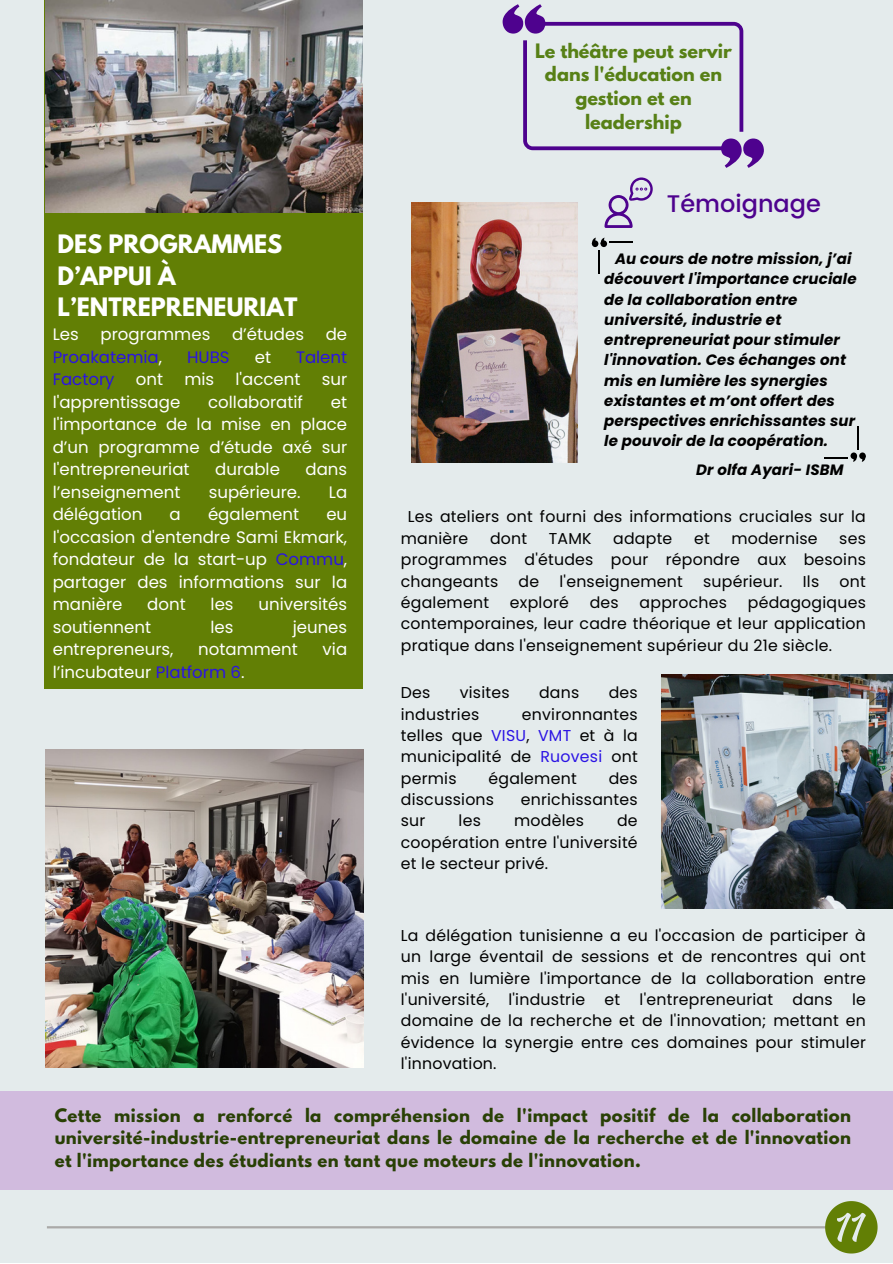
<style>
.page{position:relative;width:893px;height:1264px;background:#fff}
.page>*{position:absolute;margin:0;border:0;box-sizing:border-box;transform-origin:0 0}
.t1{font:500 24px "Poppins";color:#4e028e}
.t2{font:700 22.5px/31.5px "League Spartan";color:#fff}
.t3{font:700 17.55px/23.5px "League Spartan";color:#578016;text-align:center}
.t4{font:16.65px/22.5px "Poppins";color:#fff;text-align:justify}
.t5{font:16.65px "Poppins";color:#2a13e4}
.t6{font:700 16.5px/22.5px "League Spartan";letter-spacing:.02em;color:#294005;text-align:justify}
.t7{font:15.75px/21.3px "Poppins";letter-spacing:.015em;color:#000;text-align:justify}
.t8{font:italic 700 15px/20.2px "Poppins";letter-spacing:.01em;color:#000}
.s1{color:#fff}
.s2{color:#2a13e4}
</style>
<div class="page">
<div style="left:0;top:0;width:892px;height:1262px;background:#e4ebec"></div>
<div style="left:44px;top:0;width:318px;height:688px;background:#627f05"></div>
<img style="left:46px;top:749px;width:318px;height:318px">
<div style="left:0;top:1091px;width:892px;height:98px;background:#d1bbde"></div>
<img style="left:46px;top:0;width:317px;height:212px">
<svg style="left:502px;top:4px;width:261px;height:164px"></svg>
<img style="left:661px;top:675px;width:231px;height:233px">
<hr style="left:47px;top:1226px;width:782px;height:2px;background:#aaa9a8">
<img style="left:412px;top:202px;width:165px;height:260px">
<svg style="left:825px;top:1201px;width:52px;height:52px"></svg>
<svg style="left:604px;top:177px;width:48px;height:51px"></svg>
<div style="left:600px;top:240px;width:7px;height:7px;background:#000;border-radius:50%"></div>
<div style="left:592px;top:240px;width:6px;height:7px;background:#000;border-radius:50%"></div>
<svg style="left:599px;top:250px;width:1px;height:23px"></svg>
<svg style="left:591px;top:238px;width:42px;height:6px"></svg>
<svg style="left:824px;top:426px;width:42px;height:36px"></svg>
<p class="t3" style="left:535px;top:41px;width:198px">Le théâtre peut servir dans l'éducation en gestion et en leadership</p>
<p class="t2" style="left:57px;top:231px;width:241px">DES PROGRAMMES<br>D’APPUI À<br>L’ENTREPRENEURIAT</p>
<p class="t4" style="left:53px;top:323px;width:28px">Les</p>
<p class="t4" style="left:101px;top:323px;width:111px">programmes</p>
<p class="t4" style="left:232px;top:323px;width:73px">d’études</p>
<p class="t4" style="left:326px;top:323px;width:23px">de</p>
<p class="t5" style="left:53px;top:345px;width:111px">Proakatemia<span class="s1">,</span></p>
<p class="t5" style="left:187px;top:345px;width:44px">HUBS</p>
<p class="t4" style="left:255px;top:345px;width:18px">et</p>
<p class="t5" style="left:296px;top:345px;width:53px">Talent</p>
<p class="t5" style="left:53px;top:368px;width:63px">Factory</p>
<p class="t4" style="left:136px;top:368px;width:29px">ont</p>
<p class="t4" style="left:184px;top:368px;width:31px">mis</p>
<p class="t4" style="left:235px;top:368px;width:66px">l'accent</p>
<p class="t4" style="left:322px;top:368px;width:27px">sur</p>
<p class="t4" style="left:53px;top:390px;width:129px">l'apprentissage</p>
<p class="t4" style="left:208px;top:390px;width:96px">collaboratif</p>
<p class="t4" style="left:53px;top:390px;width:296px;text-indent:278px">et l'importance de la mise en place d’un programme d’étude axé sur l'entrepreneuriat</p>
<p class="t4" style="left:215px;top:458px;width:66px">durable</p>
<p class="t4" style="left:305px;top:458px;width:43px">dans</p>
<p class="t4" style="left:53px;top:480px;width:129px">l’enseignement</p>
<p class="t4" style="left:209px;top:480px;width:93px">supérieure.</p>
<p class="t4" style="left:329px;top:480px;width:20px">La</p>
<p class="t4" style="left:53px;top:503px;width:91px">délégation</p>
<p class="t4" style="left:169px;top:503px;width:13px">a</p>
<p class="t4" style="left:208px;top:503px;width:93px">également</p>
<p class="t4" style="left:53px;top:503px;width:296px;text-indent:273px">eu l'occasion d'entendre Sami Ekmark, fondateur de la start-up <span class="s2">Commu</span>, partager des informations sur la manière</p>
<p class="t4" style="left:147px;top:593px;width:40px">dont</p>
<p class="t4" style="left:210px;top:593px;width:25px">les</p>
<p class="t4" style="left:258px;top:593px;width:90px">universités</p>
<p class="t4" style="left:53px;top:615px;width:100px">soutiennent</p>
<p class="t4" style="left:210px;top:615px;width:25px">les</p>
<p class="t4" style="left:293px;top:615px;width:56px">jeunes</p>
<p class="t4" style="left:53px;top:638px;width:122px">entrepreneurs,</p>
<p class="t4" style="left:198px;top:638px;width:101px">notamment</p>
<p class="t4" style="left:322px;top:638px;width:26px">via</p>
<p class="t4" style="left:53px;top:660px;width:193px">l’incubateur <span class="s2">Platform 6</span>.</p>
<p class="t1" style="left:666px;top:190px;width:155px">Témoignage</p>
<p class="t8" style="left:604px;top:249px;width:254px;text-indent:11px">Au cours de notre mission, j’ai découvert l'importance cruciale de la collaboration entre université, industrie et entrepreneuriat pour stimuler l'innovation. Ces échanges ont mis en lumière les synergies existantes et m’ont offert des perspectives enrichissantes sur le pouvoir de la coopération.</p>
<p class="t8" style="left:696px;top:459px;width:149px">Dr olfa Ayari- ISBM</p>
<p class="t7" style="left:401px;top:506px;width:466px;text-indent:7px">Les ateliers ont fourni des informations cruciales sur la manière</p>
<p class="t7" style="left:490px;top:527px;width:39px">dont</p>
<p class="t7" style="left:548px;top:527px;width:44px">TAMK</p>
<p class="t7" style="left:613px;top:527px;width:61px">adapte</p>
<p class="t7" style="left:694px;top:527px;width:17px">et</p>
<p class="t7" style="left:731px;top:527px;width:88px">modernise</p>
<p class="t7" style="left:401px;top:527px;width:466px;text-indent:438px">ses programmes d'études pour répondre aux besoins changeants</p>
<p class="t7" style="left:518px;top:570px;width:22px">de</p>
<p class="t7" style="left:559px;top:570px;width:125px">l'enseignement</p>
<p class="t7" style="left:703px;top:570px;width:81px">supérieur.</p>
<p class="t7" style="left:802px;top:570px;width:18px">Ils</p>
<p class="t7" style="left:839px;top:570px;width:28px">ont</p>
<p class="t7" style="left:401px;top:591px;width:90px">également</p>
<p class="t7" style="left:510px;top:591px;width:60px">exploré</p>
<p class="t7" style="left:589px;top:591px;width:31px">des</p>
<p class="t7" style="left:639px;top:591px;width:89px">approches</p>
<p class="t7" style="left:401px;top:591px;width:466px;text-indent:347px">pédagogiques contemporaines, leur cadre théorique et leur application pratique dans l'enseignement supérieur du 21e siècle.</p>
<p class="t7" style="left:401px;top:682px;width:31px">Des</p>
<p class="t7" style="left:459px;top:682px;width:51px">visites</p>
<p class="t7" style="left:539px;top:682px;width:42px">dans</p>
<p class="t7" style="left:608px;top:682px;width:31px">des</p>
<p class="t7" style="left:401px;top:703px;width:80px">industries</p>
<p class="t7" style="left:401px;top:703px;width:238px;text-indent:121px">environnantes telles que <span class="s2">VISU</span>, <span class="s2">VMT</span> et à la municipalité de <span class="s2">Ruovesi</span> ont permis</p>
<p class="t7" style="left:488px;top:767px;width:90px">également</p>
<p class="t7" style="left:608px;top:767px;width:31px">des</p>
<p class="t7" style="left:401px;top:789px;width:95px">discussions</p>
<p class="t7" style="left:520px;top:789px;width:118px">enrichissantes</p>
<p class="t7" style="left:401px;top:810px;width:26px">sur</p>
<p class="t7" style="left:458px;top:810px;width:24px">les</p>
<p class="t7" style="left:514px;top:810px;width:71px">modèles</p>
<p class="t7" style="left:401px;top:810px;width:238px;text-indent:216px">de coopération entre l'université et le secteur privé.</p>
<p class="t7" style="left:401px;top:924px;width:466px">La délégation tunisienne a eu l'occasion de participer à un large éventail de sessions et de rencontres qui ont mis en lumière l'importance de la collaboration entre l'université, l'industrie et l'entrepreneuriat dans le domaine de la recherche et de l'innovation; mettant en évidence la synergie entre ces domaines pour stimuler l'innovation.</p>
<p class="t6" style="left:55px;top:1105px;width:797px">Cette mission a renforcé la compréhension de l'impact positif de la collaboration université-industrie-entrepreneuriat dans le domaine de la recherche et de l'innovation et l'importance des étudiants en tant que moteurs de l'innovation.</p>
</div>
